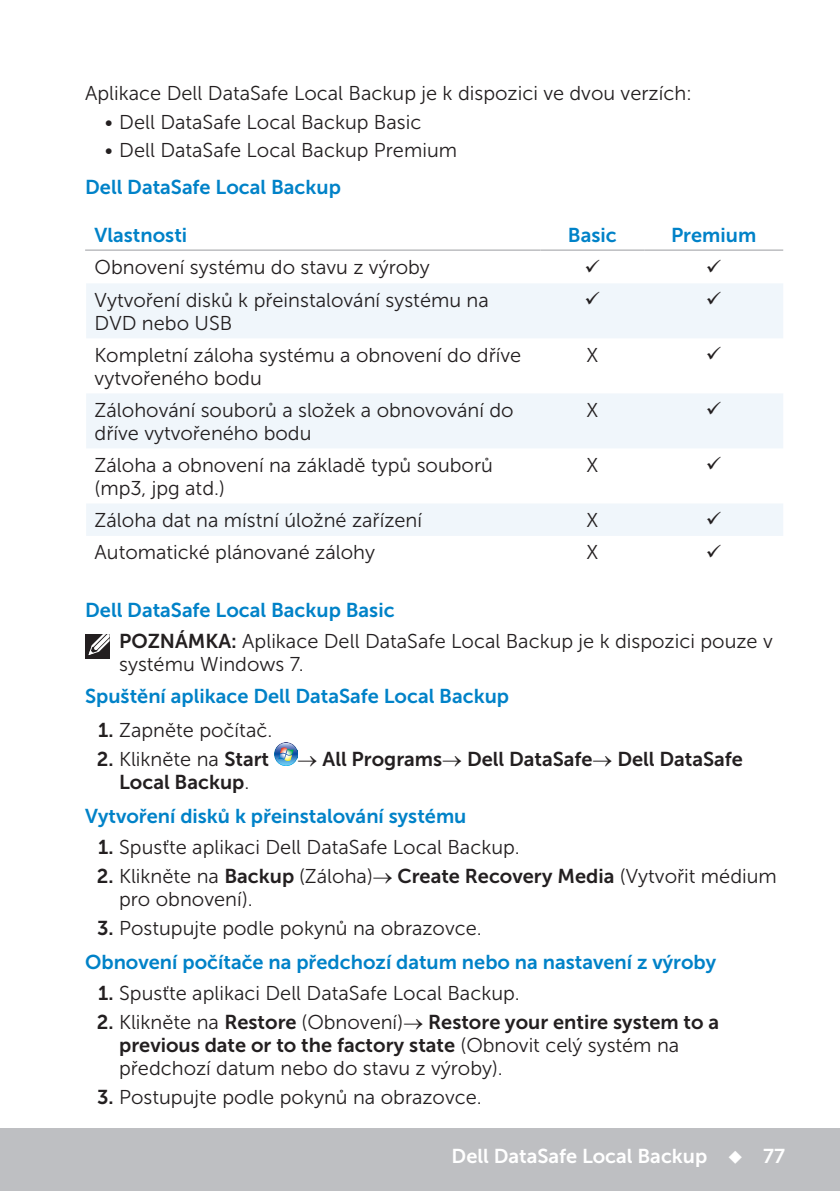
<style>
.page{position:relative;width:840px;height:1191px;background:#fff}
.page>*{position:absolute;margin:0;border:0;box-sizing:border-box;transform-origin:0 0}
.Note{font:20px/23px "Museo Sans For Dell 300";color:#231f20}
.Table_Paragraph{font:20px/23px "Museo Sans For Dell 300";color:#231f20}
.Head3{font:20px "Museo Sans For Dell 700";color:#0082c8}
.Paragraph{font:20px "Museo Sans For Dell 300";color:#231f20}
.t1{font:20px "Museo Sans For Dell 700";color:#231f20}
.t2{font:20px "Museo Sans For Dell 700";color:#fff}
.Table_Head{font:20px "Museo Sans For Dell 700";color:#0082c8}
.s1{font-family:"Museo Sans For Dell 700"}
.s2{font-family:"Museo Sans For Dell 300"}
</style>
<div class="page">
<div style="left:0;top:1128px;width:839px;height:63px;background:#bebfc2"></div>
<svg style="left:86px;top:284px;width:696px;height:252px;fill:#f0f6fb"></svg>
<hr style="left:85px;top:249px;width:455px;height:2px;background:#bcbdc0">
<hr style="left:540px;top:249px;width:103px;height:2px;background:#bcbdc0">
<hr style="left:643px;top:249px;width:139px;height:2px;background:#bcbdc0">
<img style="left:274px;top:742px;width:23px;height:23px">
<div style="left:85px;top:634px;width:24px;height:24px;background:#231f20"></div>
<svg style="left:88px;top:634px;width:22px;height:22px"></svg>
<svg style="left:585px;top:292px;width:14px;height:13px"></svg>
<svg style="left:706px;top:292px;width:14px;height:13px"></svg>
<svg style="left:706px;top:347px;width:14px;height:13px"></svg>
<svg style="left:706px;top:402px;width:14px;height:13px"></svg>
<svg style="left:706px;top:457px;width:14px;height:13px"></svg>
<svg style="left:706px;top:512px;width:14px;height:13px"></svg>
<p class="Paragraph" style="left:85px;top:82px;width:608px">Aplikace Dell DataSafe Local Backup je k dispozici ve dvou verzích:</p>
<p class="Note" style="left:105px;top:110px;width:318px">• Dell DataSafe Local Backup Basic</p>
<p class="Note" style="left:105px;top:139px;width:353px">• Dell DataSafe Local Backup Premium</p>
<p class="Head3" style="left:85px;top:176px;width:257px">Dell DataSafe Local Backup</p>
<p class="Table_Head" style="left:95px;top:224px;width:94px">Vlastnosti</p>
<p class="Table_Head" style="left:567px;top:224px;width:50px">Basic</p>
<p class="Table_Head" style="left:670px;top:224px;width:87px">Premium</p>
<p class="Table_Paragraph" style="left:95px;top:256px;width:336px">Obnovení systému do stavu z výroby</p>
<p class="Table_Paragraph" style="left:95px;top:289px;width:395px">Vytvoření disků k přeinstalování systému na<br>DVD nebo USB</p>
<p class="Table_Paragraph" style="left:95px;top:344px;width:428px">Kompletní záloha systému a obnovení do dříve vytvořeného bodu</p>
<p class="Table_Paragraph" style="left:586px;top:344px;width:13px">X</p>
<p class="Table_Paragraph" style="left:95px;top:399px;width:420px">Zálohování souborů a složek a obnovování do dříve vytvořeného bodu</p>
<p class="Table_Paragraph" style="left:586px;top:399px;width:13px">X</p>
<p class="Table_Paragraph" style="left:95px;top:454px;width:399px">Záloha a obnovení na základě typů souborů (mp3, jpg atd.)</p>
<p class="Table_Paragraph" style="left:586px;top:454px;width:13px">X</p>
<p class="Table_Paragraph" style="left:95px;top:509px;width:329px">Záloha dat na místní úložné zařízení</p>
<p class="Table_Paragraph" style="left:586px;top:509px;width:13px">X</p>
<p class="Table_Paragraph" style="left:95px;top:541px;width:282px">Automatické plánované zálohy</p>
<p class="Table_Paragraph" style="left:586px;top:541px;width:13px">X</p>
<p class="Head3" style="left:85px;top:598px;width:311px">Dell DataSafe Local Backup Basic</p>
<p class="Note" style="left:119px;top:630px;width:654px"><span class="s1">POZNÁMKA:</span> Aplikace Dell DataSafe Local Backup je k dispozici pouze v systému Windows 7.</p>
<p class="Head3" style="left:85px;top:684px;width:425px">Spuštění aplikace Dell DataSafe Local Backup</p>
<p class="Note" style="left:98px;top:718px;width:176px"><span class="s1">1.</span> Zapněte počítač.</p>
<p class="Note" style="left:97px;top:747px;width:174px"><span class="s1">2.</span> Klikněte na <span class="s1">Start</span></p>
<p class="t1" style="left:297px;top:747px;width:446px">→ All Programs→ Dell DataSafe→ Dell DataSafe</p>
<p class="t1" style="left:119px;top:770px;width:132px">Local Backup<span class="s2">.</span></p>
<p class="Head3" style="left:85px;top:804px;width:382px">Vytvoření disků k přeinstalování systému</p>
<p class="Note" style="left:98px;top:836px;width:423px"><span class="s1">1.</span> Spusťte aplikaci Dell DataSafe Local Backup.</p>
<p class="Note" style="left:119px;top:864px;width:659px;text-indent:-22px"><span class="s1">2.</span> Klikněte na <span class="s1">Backup</span> (Záloha)→ <span class="s1">Create Recovery Media</span> (Vytvořit médium pro obnovení).</p>
<p class="Note" style="left:97px;top:916px;width:386px"><span class="s1">3.</span> Postupujte podle pokynů na obrazovce.</p>
<p class="Head3" style="left:85px;top:950px;width:632px">Obnovení počítače na předchozí datum nebo na nastavení z výroby</p>
<p class="Note" style="left:98px;top:982px;width:423px"><span class="s1">1.</span> Spusťte aplikaci Dell DataSafe Local Backup.</p>
<p class="Note" style="left:119px;top:1010px;width:601px;text-indent:-22px"><span class="s1">2.</span> Klikněte na <span class="s1">Restore</span> (Obnovení)→ <span class="s1">Restore your entire system to a previous date or to the factory state</span> (Obnovit celý systém na předchozí datum nebo do stavu z výroby).</p>
<p class="Note" style="left:97px;top:1085px;width:386px"><span class="s1">3.</span> Postupujte podle pokynů na obrazovce.</p>
<p class="t2" style="left:451px;top:1144px;width:335px">Dell DataSafe Local Backup ◆ 77</p>
</div>
